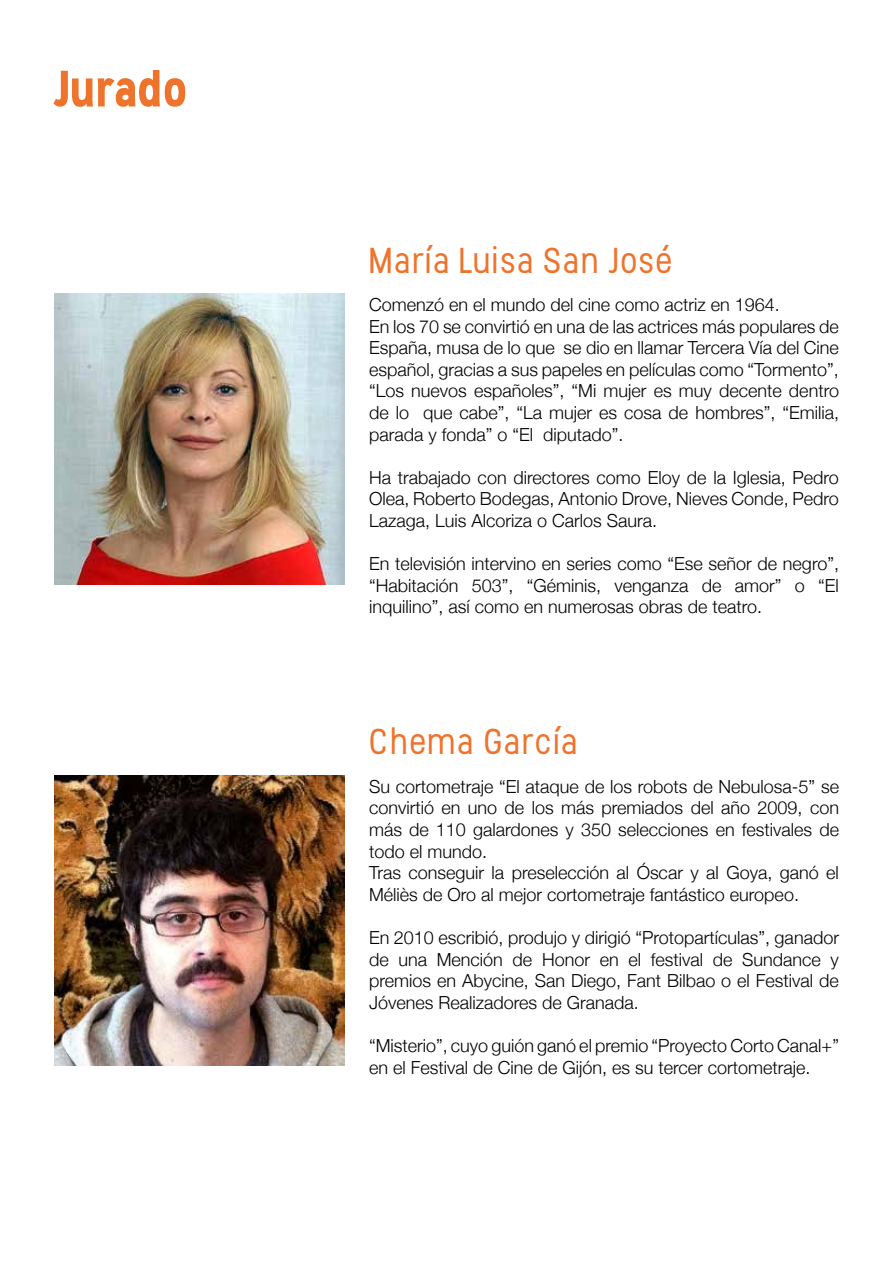
<style>
.page{position:relative;width:893px;height:1263px;background:#fff}
.page>*{position:absolute;margin:0;border:0;box-sizing:border-box;transform-origin:0 0}
.t1{font:700 51px "Stellar";letter-spacing:-.01em;color:#ee732c}
.t2{font:36px "Stellar";color:#ee732c}
.t3{font:300 18px/21.6px "Helvetica Neue";color:#000}
</style>
<div class="page">
<img style="left:54px;top:294px;width:291px;height:290px">
<img style="left:54px;top:775px;width:291px;height:291px">
<h1 class="t1" style="left:54px;top:56px;width:136px">Jurado</h1>
<h2 class="t2" style="left:369px;top:239px;width:307px">María Luisa San José</h2>
<p class="t3" style="left:369px;top:292px;width:471px">Comenzó en el mundo del cine como actriz en 1964.<br>En los 70 se convirtió en una de las actrices más populares de España, musa de lo que se dio en llamar Tercera Vía del Cine español, gracias a sus papeles en películas como “Tormento”, “Los nuevos españoles”, “Mi mujer es muy decente dentro de lo que cabe”, “La mujer es cosa de hombres”, “Emilia, parada y fonda” o “El diputado”.</p>
<p class="t3" style="left:369px;top:465px;width:471px;text-align:justify">Ha trabajado con directores como Eloy de la Iglesia, Pedro Olea, Roberto Bodegas, Antonio Drove, Nieves Conde, Pedro Lazaga, Luis Alcoriza o Carlos Saura.</p>
<p class="t3" style="left:369px;top:552px;width:471px;text-align:justify">En televisión intervino en series como “Ese señor de negro”, “Habitación 503”, “Géminis, venganza de amor” o “El inquilino”, así como en numerosas obras de teatro.</p>
<h2 class="t2" style="left:369px;top:720px;width:212px">Chema García</h2>
<p class="t3" style="left:369px;top:774px;width:471px">Su cortometraje “El ataque de los robots de Nebulosa-5” se convirtió en uno de los más premiados del año 2009, con más de 110 galardones y 350 selecciones en festivales de todo el mundo.<br>Tras conseguir la preselección al Óscar y al Goya, ganó el Méliès de Oro al mejor cortometraje fantástico europeo.</p>
<p class="t3" style="left:369px;top:925px;width:471px;text-align:justify">En 2010 escribió, produjo y dirigió “Protopartículas”, ganador de una Mención de Honor en el festival de Sundance y premios en Abycine, San Diego, Fant Bilbao o el Festival de Jóvenes Realizadores de Granada.</p>
<p class="t3" style="left:369px;top:1033px;width:471px">“Misterio”, cuyo guión ganó el premio “Proyecto Corto Canal+” en el Festival de Cine de Gijón, es su tercer cortometraje.</p>
</div>
